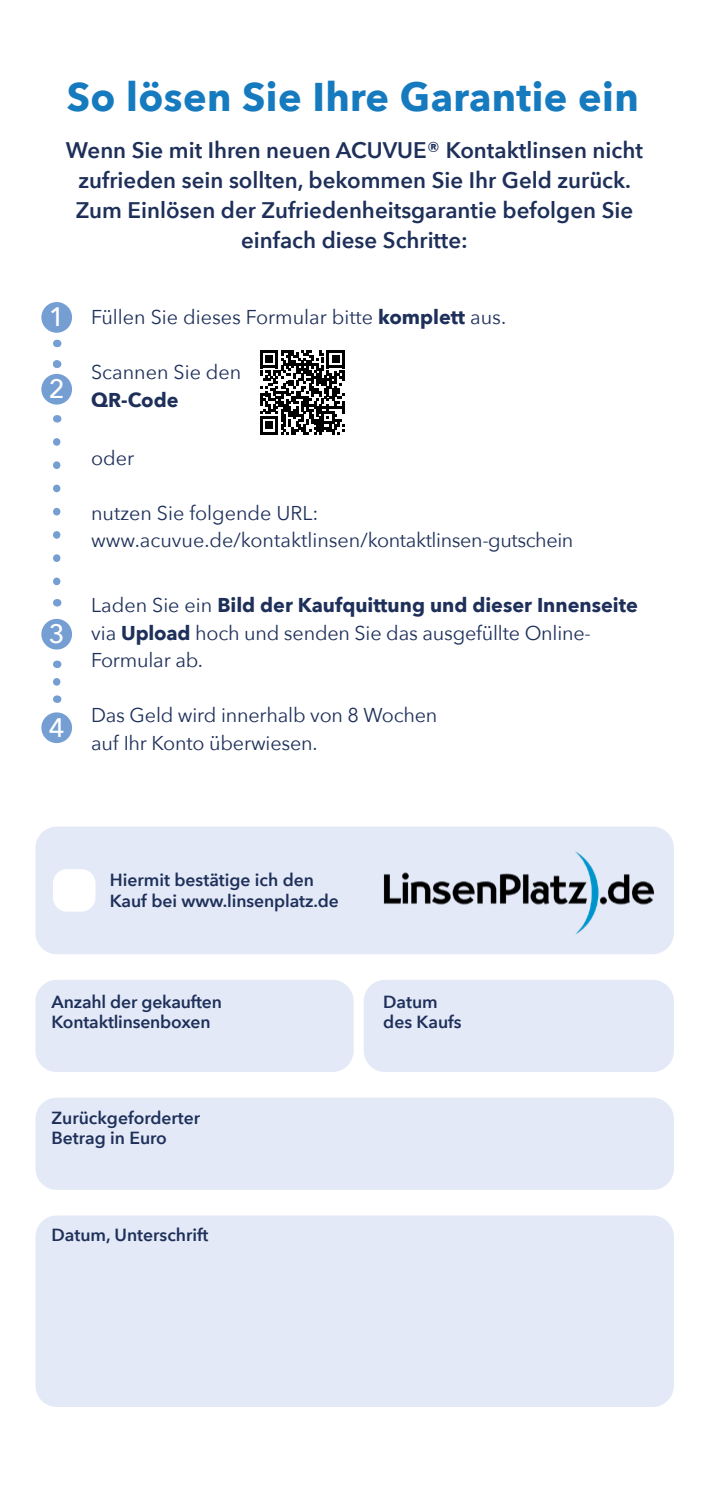
<style>
.page{position:relative;width:709px;height:1489px;background:#fff}
.page>*{position:absolute;margin:0;border:0;box-sizing:border-box;transform-origin:0 0}
.t1{font:700 40px "Avenir Next";letter-spacing:.01em;color:#167abf}
.t2{font:500 26.75px "Avenir Next";color:#fff}
.t3{font:600 22.5px/30px "Avenir Next";color:#1e305a;text-align:center}
.t4{font:20px/27.5px "Avenir Next";letter-spacing:-.01em;color:#1e305a}
.t5{font:700 20px "Avenir Next";color:#1e305a}
.t6{font:600 17.5px/20px "Avenir Next";letter-spacing:-.005em;color:#1e305a}
.s1{font-weight:700}
</style>
<div class="page">
<div style="left:35px;top:1097px;width:639px;height:92px;background:#e3e9f7;border-radius:21px"></div>
<div style="left:35px;top:979px;width:318px;height:92px;background:#e3e9f7;border-radius:21px"></div>
<div style="left:364px;top:979px;width:310px;height:92px;background:#e3e9f7;border-radius:21px"></div>
<div style="left:35px;top:1215px;width:639px;height:191px;background:#e3e9f7;border-radius:21px"></div>
<svg style="left:260px;top:350px;width:84px;height:84px"></svg>
<svg style="left:53px;top:360px;width:7px;height:8px"></svg>
<svg style="left:53px;top:681px;width:7px;height:22px"></svg>
<svg style="left:53px;top:442px;width:7px;height:144px"></svg>
<div style="left:41px;top:302px;width:31px;height:31px;background:#759ed3;border-radius:50%"></div>
<div style="left:41px;top:374px;width:31px;height:30px;background:#759ed3;border-radius:50%"></div>
<div style="left:41px;top:619px;width:31px;height:30px;background:#759ed3;border-radius:50%"></div>
<div style="left:41px;top:712px;width:31px;height:31px;background:#759ed3;border-radius:50%"></div>
<div style="left:35px;top:826px;width:639px;height:128px;background:#e3e9f7;border-radius:21px"></div>
<img style="left:371px;top:826px;width:295px;height:128px">
<div style="left:53px;top:869px;width:42px;height:42px;background:#fff;border-radius:14px"></div>
<h1 class="t1" style="left:67px;top:62px;width:573px">So lösen Sie Ihre Garantie ein</h1>
<p class="t3" style="left:66px;top:135px;width:578px">Wenn Sie mit Ihren neuen ACUVUE® Kontaktlinsen nicht zufrieden sein sollten, bekommen Sie Ihr Geld zurück.<br>Zum Einlösen der Zufriedenheitsgarantie befolgen Sie einfach diese Schritte:</p>
<h2 class="t2" style="left:49px;top:294px;width:17px">1</h2>
<h2 class="t2" style="left:49px;top:366px;width:17px">2</h2>
<h2 class="t2" style="left:49px;top:611px;width:17px">3</h2>
<h2 class="t2" style="left:49px;top:704px;width:17px">4</h2>
<p class="t4" style="left:91px;top:303px;width:416px">Füllen Sie dieses Formular bitte <span class="s1">komplett</span> aus.</p>
<p class="t4" style="left:91px;top:358px;width:152px">Scannen Sie den</p>
<p class="t5" style="left:91px;top:382px;width:89px">QR-Code</p>
<p class="t4" style="left:91px;top:443px;width:45px">oder</p>
<p class="t4" style="left:91px;top:498px;width:484px">nutzen Sie folgende URL: www.acuvue.de/kontaktlinsen/kontaktlinsen-gutschein</p>
<p class="t4" style="left:91px;top:590px;width:548px">Laden Sie ein <span class="s1">Bild der Kaufquittung und dieser Innenseite </span>via <span class="s1">Upload</span> hoch und senden Sie das ausgefüllte Online-<br>Formular ab.</p>
<p class="t4" style="left:91px;top:700px;width:348px">Das Geld wird innerhalb von 8 Wochen auf Ihr Konto überwiesen.</p>
<p class="t6" style="left:110px;top:869px;width:231px">Hiermit bestätige ich den<br>Kauf bei www.linsenplatz.de</p>
<p class="t6" style="left:52px;top:991px;width:172px">Anzahl der gekauften<br>Kontaktlinsenboxen</p>
<p class="t6" style="left:383px;top:991px;width:80px">Datum des Kaufs</p>
<p class="t6" style="left:52px;top:1107px;width:150px">Zurückgeforderter<br>Betrag in Euro</p>
<p class="t6" style="left:52px;top:1224px;width:158px">Datum, Unterschrift</p>
</div>
